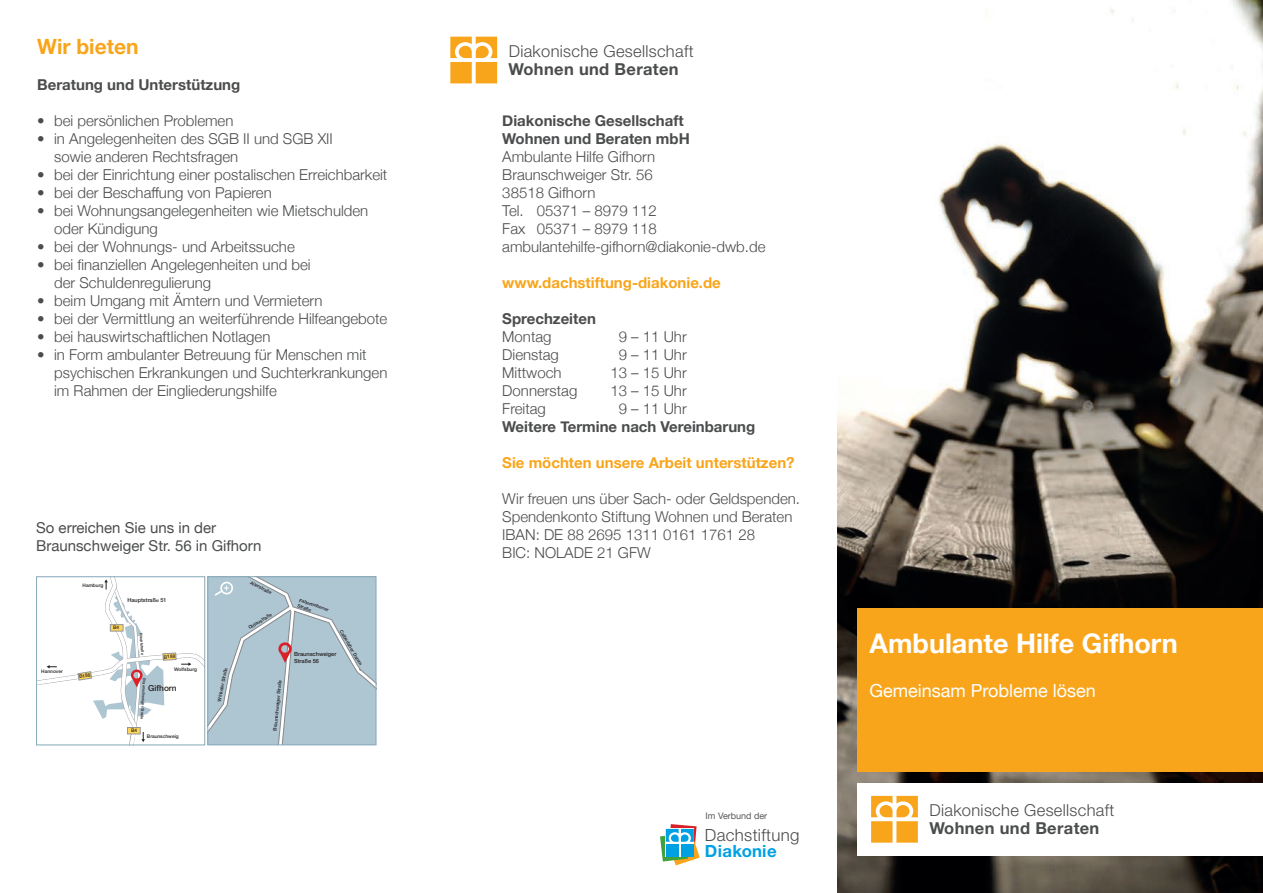
<style>
.page{position:relative;width:1263px;height:893px;background:#fff}
.page>*{position:absolute;margin:0;border:0;box-sizing:border-box;transform-origin:0 0}
.t1{font:700 27px "Helvetica Neue";color:#fff}
.t2{font:700 21px "Helvetica Neue";color:#f9a51b}
.t3{font:18px "Helvetica Neue";color:#fff}
.t4{font:300 16.8px "Helvetica Neue";letter-spacing:.02em;color:#4b4c4d}
.t5{font:700 16.8px "Helvetica Neue";letter-spacing:.02em;color:#00a1e3}
.t6{font:300 16.5px "Helvetica Neue";letter-spacing:.02em;color:#4b4c4d}
.t7{font:700 16.5px "Helvetica Neue";letter-spacing:.02em;color:#4b4c4d}
.t8{font:300 15px/18px "Helvetica Neue";color:#4b4c4d}
.t9{font:700 15px/18px "Helvetica Neue";color:#4b4c4d}
.t10{font:700 15px "Helvetica Neue";color:#f9a51b}
.t11{font:15px/18px "Helvetica Neue";color:#4b4c4d}
.t12{font:9px "Helvetica Neue";color:#57585a}
.t13{font:500 8.25px "Helvetica Neue";color:#231f20}
.t14{font:500 5.7px/6.8px "Helvetica Neue";color:#231f20}
.t15{font:500 5.55px "Helvetica Neue";color:#231f20}
.t16{font:500 4.8px "Helvetica Neue";color:#231f20}
.t17{font:500 4.65px/5.6px "Helvetica Neue";color:#231f20}
.t18{font:500 3.75px "Helvetica Neue";color:#231f20}
</style>
<div class="page">
<img style="left:838px;top:0;width:425px;height:893px">
<div style="left:857px;top:608px;width:406px;height:164px;background:#f9a51b"></div>
<div style="left:857px;top:783px;width:406px;height:72px;background:#fff"></div>
<svg style="left:660px;top:824px;width:40px;height:41px"></svg>
<div style="left:666px;top:844px;width:13px;height:13px;background:#00a1e3"></div>
<div style="left:681px;top:844px;width:13px;height:13px;background:#00a1e3"></div>
<svg style="left:871px;top:796px;width:47px;height:47px"></svg>
<svg style="left:450px;top:37px;width:47px;height:46px"></svg>
<svg style="left:36px;top:577px;width:340px;height:168px"></svg>
<h2 class="t2" style="left:37px;top:30px;width:103px">Wir bieten</h2>
<p class="t9" style="left:37px;top:76px;width:205px">Beratung und Unterstützung</p>
<p class="t8" style="left:37px;top:111px;width:198px">• bei persönlichen Problemen</p>
<p class="t8" style="left:54px;top:129px;width:280px;text-indent:-17px">• in Angelegenheiten des SGB II und SGB XII sowie anderen Rechtsfragen</p>
<p class="t8" style="left:37px;top:165px;width:352px">• bei der Einrichtung einer postalischen Erreichbarkeit</p>
<p class="t8" style="left:37px;top:183px;width:236px">• bei der Beschaffung von Papieren</p>
<p class="t8" style="left:54px;top:201px;width:316px;text-indent:-17px">• bei Wohnungsangelegenheiten wie Mietschulden oder Kündigung</p>
<p class="t8" style="left:37px;top:237px;width:259px">• bei der Wohnungs- und Arbeitssuche</p>
<p class="t8" style="left:54px;top:255px;width:258px;text-indent:-17px">• bei finanziellen Angelegenheiten und bei der Schuldenregulierung</p>
<p class="t8" style="left:37px;top:291px;width:287px">• beim Umgang mit Ämtern und Vermietern</p>
<p class="t8" style="left:37px;top:309px;width:352px">• bei der Vermittlung an weiterführende Hilfeangebote</p>
<p class="t8" style="left:37px;top:327px;width:235px">• bei hauswirtschaftlichen Notlagen</p>
<p class="t8" style="left:54px;top:345px;width:335px;text-indent:-17px">• in Form ambulanter Betreuung für Menschen mit psychischen Erkrankungen und Suchterkrankungen im Rahmen der Eingliederungshilfe</p>
<p class="t11" style="left:36px;top:519px;width:227px">So erreichen Sie uns in der<br>Braunschweiger Str. 56 in Gifhorn</p>
<p class="t16" style="left:41px;top:669px;width:23px">Hannover</p>
<p class="t16" style="left:83px;top:583px;width:22px">Hamburg</p>
<p class="t16" style="left:79px;top:674px;width:13px;rotate:-9deg">B188</p>
<p class="t15" style="left:127px;top:596px;width:41px">Hauptstraße 51</p>
<p class="t16" style="left:113px;top:625px;width:8px">B4</p>
<p class="t18" style="left:143px;top:633px;width:23px;rotate:86deg">Hauptstraße</p>
<p class="t16" style="left:164px;top:654px;width:13px;rotate:-3deg">B188</p>
<p class="t16" style="left:174px;top:666px;width:25px">Wolfsburg</p>
<p class="t18" style="left:147px;top:679px;width:43px;rotate:93deg">Braunschweiger Straße</p>
<p class="t13" style="left:148px;top:683px;width:30px">Gifhorn</p>
<p class="t16" style="left:131px;top:728px;width:8px">B4</p>
<p class="t16" style="left:147px;top:733px;width:33px">Braunschweig</p>
<p class="t17" style="left:216px;top:701px;width:36px;rotate:-79deg">Winkeler Straße</p>
<p class="t17" style="left:252px;top:580px;width:25px;rotate:27deg">Allerstraße</p>
<p class="t17" style="left:247px;top:626px;width:28px;rotate:-32deg">Oldaustraße</p>
<p class="t17" style="left:272px;top:730px;width:52px;rotate:-84deg">Braunschweiger Straße</p>
<p class="t17" style="left:300px;top:597px;width:32px;rotate:18deg">Fallersiebener<br>Straße</p>
<p class="t17" style="left:343px;top:628px;width:42px;rotate:60deg">Calberlaher Damm</p>
<p class="t14" style="left:294px;top:650px;width:44px">Braunschweiger<br>Straße 56</p>
<p class="t6" style="left:509px;top:38px;width:186px">Diakonische Gesellschaft</p>
<p class="t7" style="left:509px;top:56px;width:172px">Wohnen und Beraten</p>
<p class="t9" style="left:502px;top:112px;width:189px">Diakonische Gesellschaft<br>Wohnen und Beraten mbH</p>
<p class="t8" style="left:502px;top:146px;width:265px">Ambulante Hilfe Gifhorn<br>Braunschweiger Str. 56<br>38518 Gifhorn<br>Tel. 05371 – 8979 112<br>Fax 05371 – 8979 118 ambulantehilfe-gifhorn@diakonie-dwb.de</p>
<p class="t10" style="left:502px;top:271px;width:220px">www.dachstiftung-diakonie.de</p>
<p class="t9" style="left:502px;top:310px;width:95px">Sprechzeiten</p>
<p class="t8" style="left:502px;top:326px;width:51px">Montag</p>
<p class="t8" style="left:619px;top:326px;width:70px">9 – 11 Uhr</p>
<p class="t8" style="left:502px;top:344px;width:58px">Dienstag</p>
<p class="t8" style="left:619px;top:344px;width:70px">9 – 11 Uhr</p>
<p class="t8" style="left:502px;top:362px;width:61px">Mittwoch</p>
<p class="t8" style="left:610px;top:362px;width:78px">13 – 15 Uhr</p>
<p class="t8" style="left:502px;top:380px;width:77px">Donnerstag</p>
<p class="t8" style="left:610px;top:380px;width:78px">13 – 15 Uhr</p>
<p class="t8" style="left:502px;top:398px;width:45px">Freitag</p>
<p class="t8" style="left:619px;top:398px;width:70px">9 – 11 Uhr</p>
<p class="t9" style="left:502px;top:418px;width:255px">Weitere Termine nach Vereinbarung</p>
<p class="t10" style="left:502px;top:451px;width:294px">Sie möchten unsere Arbeit unterstützen?</p>
<p class="t8" style="left:502px;top:488px;width:299px">Wir freuen uns über Sach- oder Geldspenden.<br>Spendenkonto Stiftung Wohnen und Beraten IBAN: DE 88 2695 1311 0161 1761 28<br>BIC: NOLADE 21 GFW</p>
<h1 class="t1" style="left:869px;top:623px;width:310px">Ambulante Hilfe Gifhorn</h1>
<p class="t3" style="left:869px;top:677px;width:228px">Gemeinsam Probleme lösen</p>
<p class="t12" style="left:705px;top:809px;width:63px">Im Verbund der</p>
<p class="t6" style="left:929px;top:797px;width:186px">Diakonische Gesellschaft</p>
<p class="t7" style="left:929px;top:815px;width:172px">Wohnen und Beraten</p>
<p class="t4" style="left:705px;top:821px;width:96px">Dachstiftung</p>
<p class="t5" style="left:705px;top:838px;width:73px">Diakonie</p>
</div>
